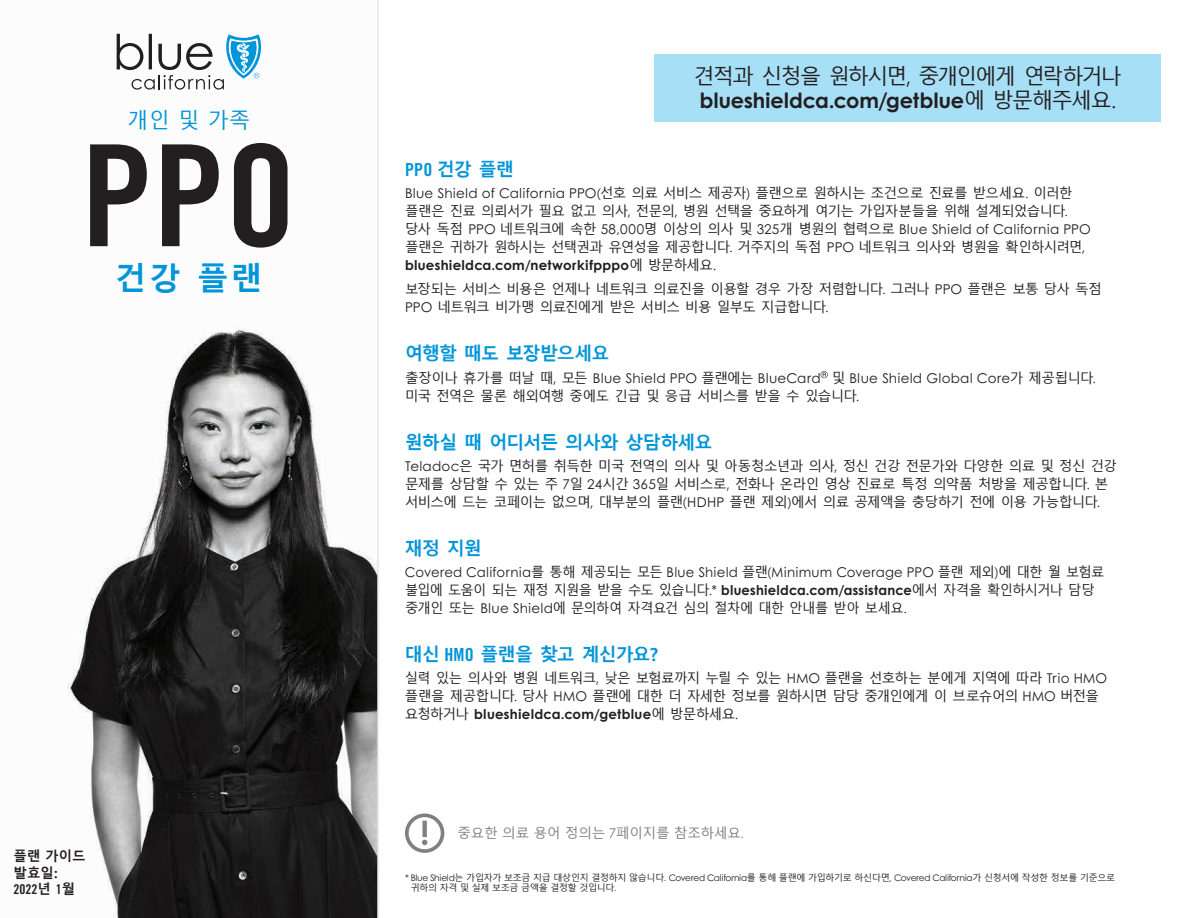
<style>
.page{position:relative;width:1188px;height:918px;background:#fff}
.page>*{position:absolute;margin:0;border:0;box-sizing:border-box;transform-origin:0 0}
.t1{font:141px "Trade Gothic Bold 8";color:#231f20}
.t2{font:700 31.5px "Malgun Gothic";color:#0095d9}
.t3{font:700 21px "Century Gothic B";letter-spacing:-.005em;color:#231f20}
.t4{font:21px "Malgun Gothic";letter-spacing:-.085em;color:#231f20}
.t5{font:21px "Malgun Gothic";color:#0095d9}
.subhead_12pt_blue{font:700 18px "Malgun Gothic";letter-spacing:-.05em;color:#0095d9}
.body_copy_9pt{font:13.5px/18px "Malgun Gothic";letter-spacing:-.045em;color:#231f20}
.t6{font:13.5px "Malgun Gothic";letter-spacing:-.01em;color:#7e8083}
.t7{font:700 13.5px/16.2px "Malgun Gothic";color:#231f20}
.legal_6pt{font:9px/10.5px "Malgun Gothic";letter-spacing:-.03em;color:#231f20}
.s1{font-family:"Trade Gothic Bold 8";font-weight:400}
.s2{font-family:"Malgun Gothic";font-weight:400}
.s3{font-family:"Century Gothic B"}
.s4{font-family:"Century Gothic B";font-weight:700}
</style>
<div class="page">
<img style="left:67px;top:33px;width:310px;height:885px">
<svg style="left:117px;top:34px;width:144px;height:56px"></svg>
<svg style="left:821px;top:371px;width:7px;height:7px"></svg>
<div style="left:655px;top:54px;width:506px;height:68px;background:#a7dff7"></div>
<hr style="left:377px;top:0;width:2px;height:918px;background:#e6e7e9">
<svg style="left:405px;top:814px;width:39px;height:39px"></svg>
<p class="t5" style="left:127px;top:108px;width:124px">개인 및 가족</p>
<p class="t1" style="left:82px;top:110px;width:216px">PPO</p>
<p class="t2" style="left:115px;top:260px;width:149px">건강 플랜</p>
<p class="t7" style="left:14px;top:848px;width:74px">플랜 가이드 발효일:<br><span class="s1">2022</span>년 <span class="s1">1</span>월</p>
<h3 class="t4" style="left:694px;top:64px;width:430px">견적과 신청을 원하시면, 중개인에게 연락하거나</h3>
<h3 class="t3" style="left:700px;top:87px;width:418px">blueshieldca.com/getblue<span class="s2">에 방문해주세요.</span></h3>
<p class="subhead_12pt_blue" style="left:405px;top:158px;width:111px"><span class="s1">PPO</span> 건강 플랜</p>
<p class="body_copy_9pt" style="left:405px;top:184px;width:687px"><span class="s3">Blue Shield of California PPO</span>(선호 의료 서비스 제공자) 플랜으로 원하시는 조건으로 진료를 받으세요. 이러한 플랜은 진료 의뢰서가 필요 없고 의사, 전문의, 병원 선택을 중요하게 여기는 가입자분들을 위해 설계되었습니다. 당사 독점 <span class="s3">PPO</span> 네트워크에 속한 <span class="s3">58,000</span>명 이상의 의사 및 <span class="s3">325</span>개 병원의 협력으로 <span class="s3">Blue Shield of California PPO </span>플랜은 귀하가 원하시는 선택권과 유연성을 제공합니다. 거주지의 독점 <span class="s3">PPO</span> 네트워크 의사와 병원을 확인하시려면, <span class="s4">blueshieldca.com/networkifpppo</span>에 방문하세요.</p>
<p class="body_copy_9pt" style="left:405px;top:281px;width:699px">보장되는 서비스 비용은 언제나 네트워크 의료진을 이용할 경우 가장 저렴합니다. 그러나 <span class="s3">PPO</span> 플랜은 보통 당사 독점<br><span class="s3">PPO</span> 네트워크 비가맹 의료진에게 받은 서비스 비용 일부도 지급합니다.</p>
<p class="subhead_12pt_blue" style="left:405px;top:343px;width:206px">여행할 때도 보장받으세요</p>
<p class="body_copy_9pt" style="left:405px;top:369px;width:692px">출장이나 휴가를 떠날 때, 모든 <span class="s3">Blue Shield PPO</span> 플랜에는 <span class="s3">BlueCard</span> 및 <span class="s3">Blue Shield Global Core</span>가 제공됩니다. 미국 전역은 물론 해외여행 중에도 긴급 및 응급 서비스를 받을 수 있습니다.</p>
<p class="subhead_12pt_blue" style="left:405px;top:431px;width:309px">원하실 때 어디서든 의사와 상담하세요</p>
<p class="body_copy_9pt" style="left:405px;top:457px;width:714px"><span class="s3">Teladoc</span>은 국가 면허를 취득한 미국 전역의 의사 및 아동청소년과 의사, 정신 건강 전문가와 다양한 의료 및 정신 건강 문제를 상담할 수 있는 주 <span class="s3">7</span>일 <span class="s3">24</span>시간 <span class="s3">365</span>일 서비스로, 전화나 온라인 영상 진료로 특정 의약품 처방을 제공합니다. 본 서비스에 드는 코페이는 없으며, 대부분의 플랜(<span class="s3">HDHP</span> 플랜 제외)에서 의료 공제액을 충당하기 전에 이용 가능합니다.</p>
<p class="subhead_12pt_blue" style="left:405px;top:537px;width:79px">재정 지원</p>
<p class="body_copy_9pt" style="left:405px;top:563px;width:701px"><span class="s3">Covered California</span>를 통해 제공되는 모든 <span class="s3">Blue Shield</span> 플랜(<span class="s3">Minimum Coverage PPO</span> 플랜 제외)에 대한 월 보험료 불입에 도움이 되는 재정 지원을 받을 수도 있습니다.<span class="s3">*</span> <span class="s4">blueshieldca.com/assistance</span>에서 자격을 확인하시거나 담당 중개인 또는 <span class="s3">Blue Shield</span>에 문의하여 자격요건 심의 절차에 대한 안내를 받아 보세요.</p>
<p class="subhead_12pt_blue" style="left:405px;top:643px;width:254px">대신 <span class="s1">HMO</span> 플랜을 찾고 계신가요?</p>
<p class="body_copy_9pt" style="left:405px;top:669px;width:704px">실력 있는 의사와 병원 네트워크, 낮은 보험료까지 누릴 수 있는 <span class="s3">HMO</span> 플랜을 선호하는 분에게 지역에 따라 <span class="s3">Trio HMO </span>플랜을 제공합니다. 당사 <span class="s3">HMO</span> 플랜에 대한 더 자세한 정보를 원하시면 담당 중개인에게 이 브로슈어의 <span class="s3">HMO</span> 버전을 요청하거나 <span class="s4">blueshieldca.com/getblue</span>에 방문하세요.</p>
<p class="t6" style="left:458px;top:826px;width:288px">중요한 의료 용어 정의는 <span class="s3">7</span>페이지를 참조하세요.</p>
<p class="legal_6pt" style="left:411px;top:872px;width:706px;text-indent:-6px"><span class="s3">* Blue Shield</span>는 가입자가 보조금 지급 대상인지 결정하지 않습니다. <span class="s3">Covered California</span>를 통해 플랜에 가입하기로 하신다면, <span class="s3">Covered California</span>가 신청서에 작성한 정보를 기준으로 귀하의 자격 및 실제 보조금 금액을 결정할 것입니다.</p>
</div>
